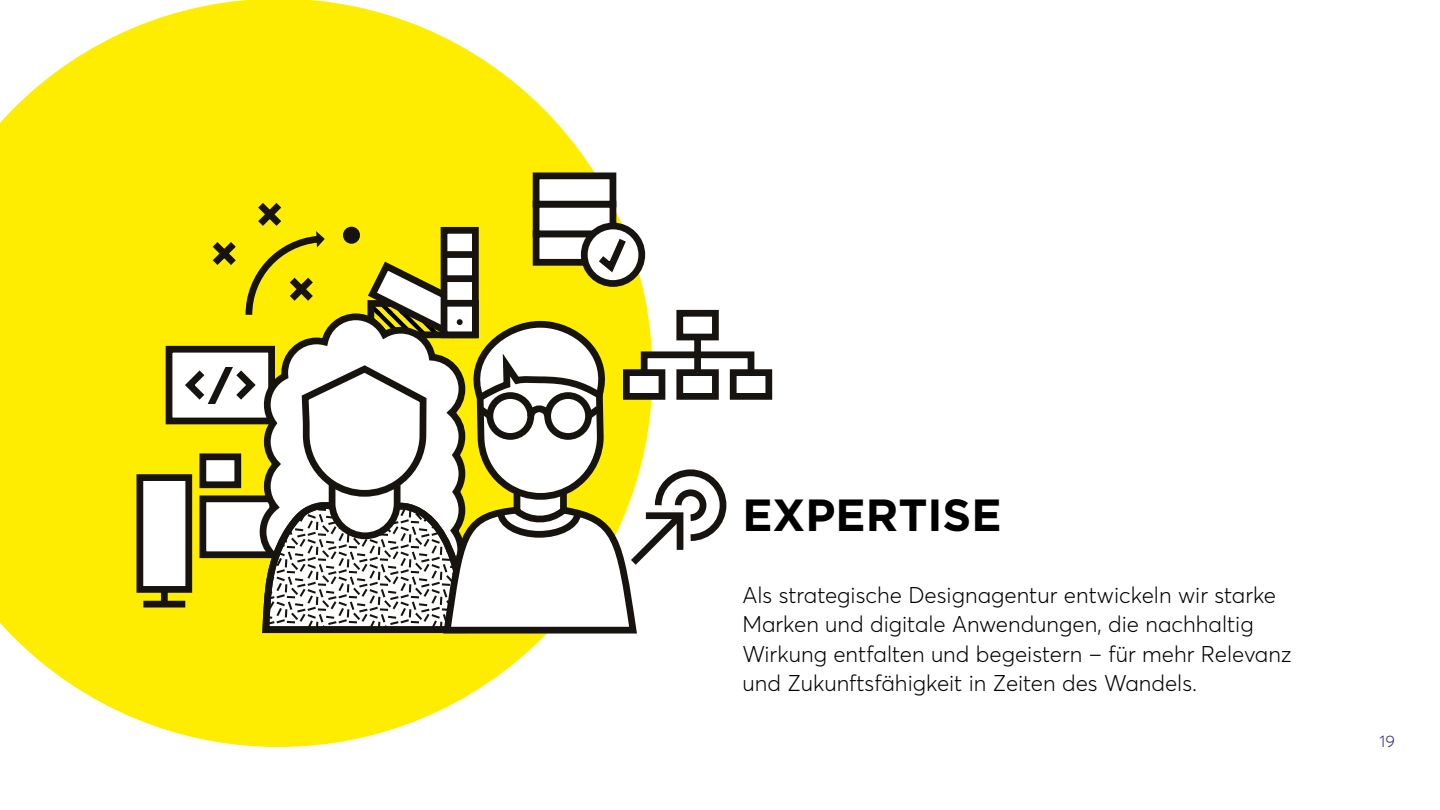
<style>
.page{position:relative;width:1440px;height:810px;background:#fff}
.page>*{position:absolute;margin:0;border:0;box-sizing:border-box;transform-origin:0 0}
.t1{font:700 45px "Gotham";color:#000}
.t2{font:300 22.5px/29.2px "Averta";color:#000}
.t3{font:300 16.5px "Averta";color:#2c2483}
</style>
<div class="page">
<svg style="left:0;top:0;width:617px;height:747px;fill:#ffed00"></svg>
<div style="left:536px;top:176px;width:77px;height:28px;background:#fff"></div>
<div style="left:533px;top:172px;width:83px;height:35px;border:7px solid #171310"></div>
<div style="left:140px;top:478px;width:49px;height:111px;background:#fff"></div>
<div style="left:136px;top:474px;width:56px;height:119px;border:7px solid #171310"></div>
<div style="left:143px;top:601px;width:42px;height:7px;background:#171310"></div>
<div style="left:161px;top:590px;width:7px;height:14px;background:#171310"></div>
<div style="left:641px;top:351px;width:113px;height:25px;border:7px solid #171310"></div>
<div style="left:730px;top:369px;width:42px;height:31px;border:7px solid #171310"></div>
<div style="left:169px;top:349px;width:103px;height:72px;background:#fff"></div>
<div style="left:166px;top:346px;width:109px;height:78px;border:7px solid #171310"></div>
<svg style="left:180px;top:196px;width:550px;height:439px"></svg>
<h1 class="t1" style="left:742px;top:485px;width:261px">EXPERTISE</h1>
<p class="t2" style="left:742px;top:580px;width:550px">Als strategische Designagentur entwickeln wir starke Marken und digitale Anwendungen, die nachhaltig Wirkung entfalten und begeistern – für mehr Relevanz und Zukunftsfähigkeit in Zeiten des Wandels.</p>
<p class="t3" style="left:1380px;top:731px;width:17px">19</p>
</div>
